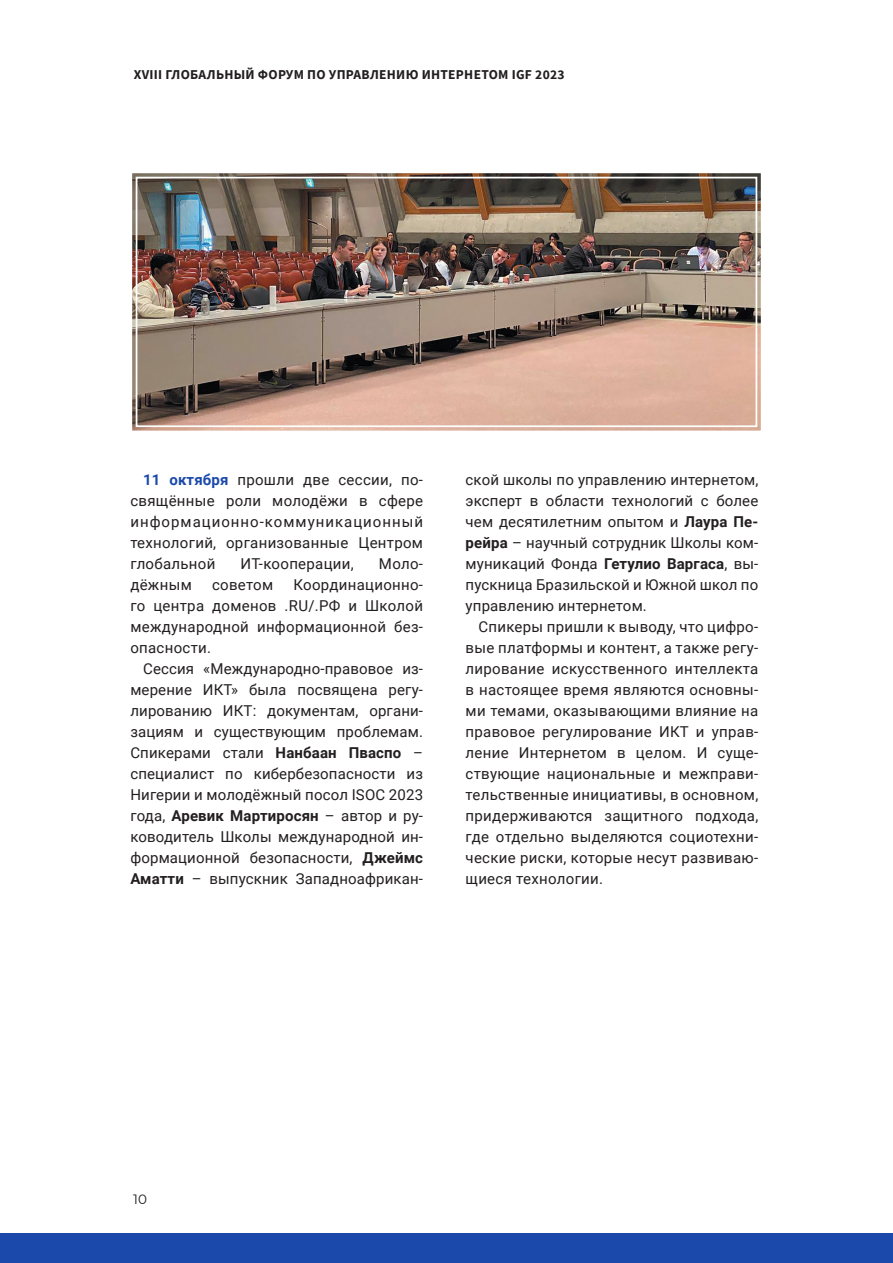
<style>
.page{position:relative;width:893px;height:1263px;background:#fff}
.page>*{position:absolute;margin:0;border:0;box-sizing:border-box;transform-origin:0 0}
.t1{font:15px/21px "Roboto";letter-spacing:.02em;color:#231f20;text-align:justify}
.t2{font:700 13.5px "Source Sans Pro";letter-spacing:.02em;color:#231f20}
.t3{font:13.5px "Montserrat";color:#231f20}
.s1{font-weight:700;color:#1b49ab}
.s2{font-weight:700}
</style>
<div class="page">
<div style="left:0;top:1233px;width:893px;height:30px;background:#1b49ab"></div>
<img style="left:132px;top:173px;width:629px;height:258px">
<div style="left:136px;top:177px;width:621px;height:250px;border:2px solid #fff"></div>
<p class="t2" style="left:134px;top:65px;width:432px">XVIII ГЛОБАЛЬНЫЙ ФОРУМ ПО УПРАВЛЕНИЮ ИНТЕРНЕТОМ IGF 2023</p>
<p class="t1" style="left:130px;top:469px;width:294px;text-indent:13px"><span class="s1">11 октября</span> прошли две сессии, по&shy;свящённые роли молодёжи в сфере информационно-коммуникационный технологий, организованные Центром глобальной</p>
<p class="t1" style="left:241px;top:553px;width:115px">ИТ-кооперации,</p>
<p class="t1" style="left:379px;top:553px;width:46px">Моло-</p>
<p class="t1" style="left:130px;top:574px;width:63px">дёжным</p>
<p class="t1" style="left:212px;top:574px;width:63px">советом</p>
<p class="t1" style="left:130px;top:574px;width:294px;text-indent:163px">Координационно&shy;го центра доменов .RU/.РФ и Школой международной информационной без&shy;опасности.</p>
<p class="t1" style="left:130px;top:658px;width:294px;text-indent:13px">Сессия «Международно-правовое из&shy;мерение ИКТ» была посвящена регу&shy;лированию ИКТ: документам, органи&shy;зациям и существующим проблемам.<br>Спикерами стали <span class="s2">Нанбаан Пваспо</span> – специалист по кибербезопасности из Нигерии и молодёжный посол ISOC 2023 года, <span class="s2">Аревик Мартиросян</span> – автор и ру&shy;ководитель Школы международной ин&shy;формационной безопасности, <span class="s2">Джеймс Аматти</span> – выпускник Западноафрикан-</p>
<p class="t1" style="left:466px;top:469px;width:294px">ской школы по управлению интернетом, эксперт в области технологий с более чем десятилетним опытом и <span class="s2">Лаура Пе&shy;рейра</span> – научный сотрудник Школы ком&shy;муникаций Фонда <span class="s2">Гетулио Варгаса</span>, вы&shy;пускница Бразильской и Южной школ по управлению интернетом.</p>
<p class="t1" style="left:466px;top:616px;width:294px;text-indent:13px">Спикеры пришли к выводу, что цифро&shy;вые платформы и контент, а также регу&shy;лирование искусственного интеллекта в настоящее время являются основны&shy;ми темами, оказывающими влияние на правовое регулирование ИКТ и управ&shy;ление Интернетом в целом. И суще&shy;ствующие национальные и межправи&shy;тельственные инициативы, в основном, придерживаются защитного подхода, где отдельно выделяются социотехни&shy;ческие риски, которые несут развиваю&shy;щиеся технологии.</p>
<p class="t3" style="left:133px;top:1190px;width:15px">10</p>
</div>
